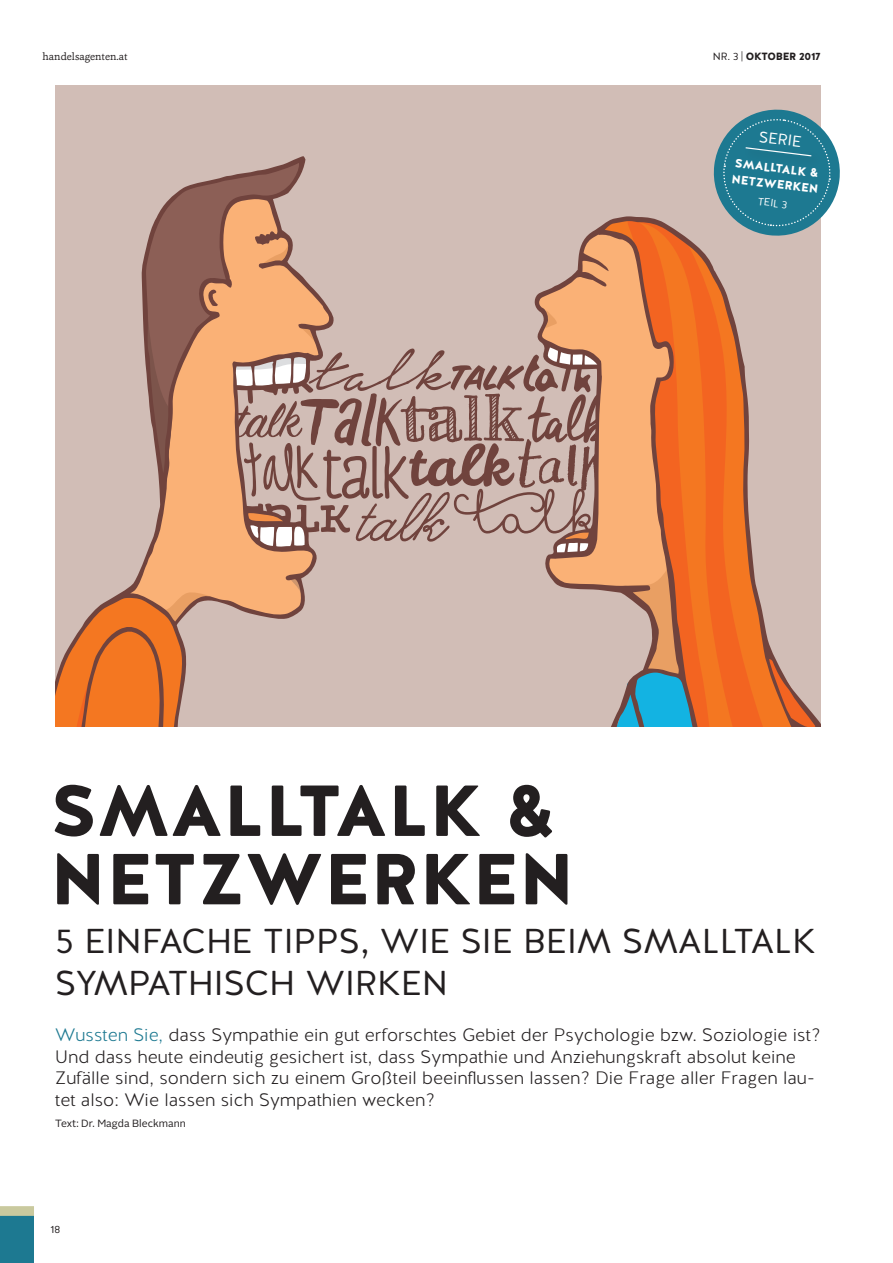
<style>
.page{position:relative;width:893px;height:1263px;background:#fff}
.page>*{position:absolute;margin:0;border:0;box-sizing:border-box;transform-origin:0 0}
.t1{font:900 72px/68.4px "Halis R";color:#231f20}
.t2{font:34.5px/41.4px "Halis R";color:#231f20}
.t3{font:300 18px/21.6px "Halis R";color:#231f20}
.t4{font:15.45px "Halis R S Book";color:#fff}
.t5{font:12px/15.9px "Halis R S Black";color:#fff}
.t6{font:10.5px "Alright Sans";color:#231f20}
.t7{font:10.5px "Cassia";color:#231f20}
.t8{font:10.5px "Halis R S Black";letter-spacing:-.02em;color:#231f20}
.t9{font:10.5px "Halis R S Book";color:#fff}
.t10{font:10.5px "Halis R";color:#231f20}
.s1{font-family:"Halis R"}
.s2{color:#1d7991}
</style>
<div class="page">
<div style="left:0;top:1212px;width:34px;height:51px;background:#1d7991"></div>
<div style="left:0;top:1206px;width:34px;height:10px;background:#c9c99e"></div>
<div style="left:55px;top:85px;width:766px;height:641px;background:#d1bdb6"></div>
<svg style="left:534px;top:216px;width:287px;height:510px"></svg>
<svg style="left:335px;top:310px;width:276px;height:248px"></svg>
<svg style="left:55px;top:156px;width:280px;height:570px"></svg>
<svg style="left:710px;top:109px;width:130px;height:130px"></svg>
<p class="t7" style="left:43px;top:49px;width:87px">handelsagenten.at</p>
<p class="t8" style="left:713px;top:50px;width:109px"><span class="s1">NR. 3 |</span> OKTOBER 2017</p>
<p class="t4" style="left:760px;top:127px;width:44px;rotate:7deg">SERIE</p>
<p class="t5" style="left:734px;top:155px;width:89px;rotate:7deg">SMALLTALK &amp;<br>NETZWERKEN</p>
<p class="t9" style="left:759px;top:194px;width:31px;rotate:7deg">TEIL 3</p>
<h1 class="t1" style="left:50px;top:778px;width:526px">SMALLTALK &amp;<br>NETZWERKEN</h1>
<h2 class="t2" style="left:55px;top:921px;width:762px">5 EINFACHE TIPPS, WIE SIE BEIM SMALLTALK<br>SYMPATHISCH WIRKEN</h2>
<p class="t3" style="left:55px;top:1024px;width:767px"><span class="s2">Wussten Sie,</span> dass Sympathie ein gut erforschtes Gebiet der Psychologie bzw. Soziologie ist?<br>Und dass heute eindeutig gesichert ist, dass Sympathie und Anziehungskraft absolut keine Zufälle sind, sondern sich zu einem Großteil beeinflussen lassen? Die Frage aller Fragen lau&shy;tet also: Wie lassen sich Sympathien wecken?</p>
<p class="t6" style="left:55px;top:1116px;width:132px">Text: Dr. Magda Bleckmann</p>
<p class="t10" style="left:50px;top:1222px;width:11px">18</p>
</div>
